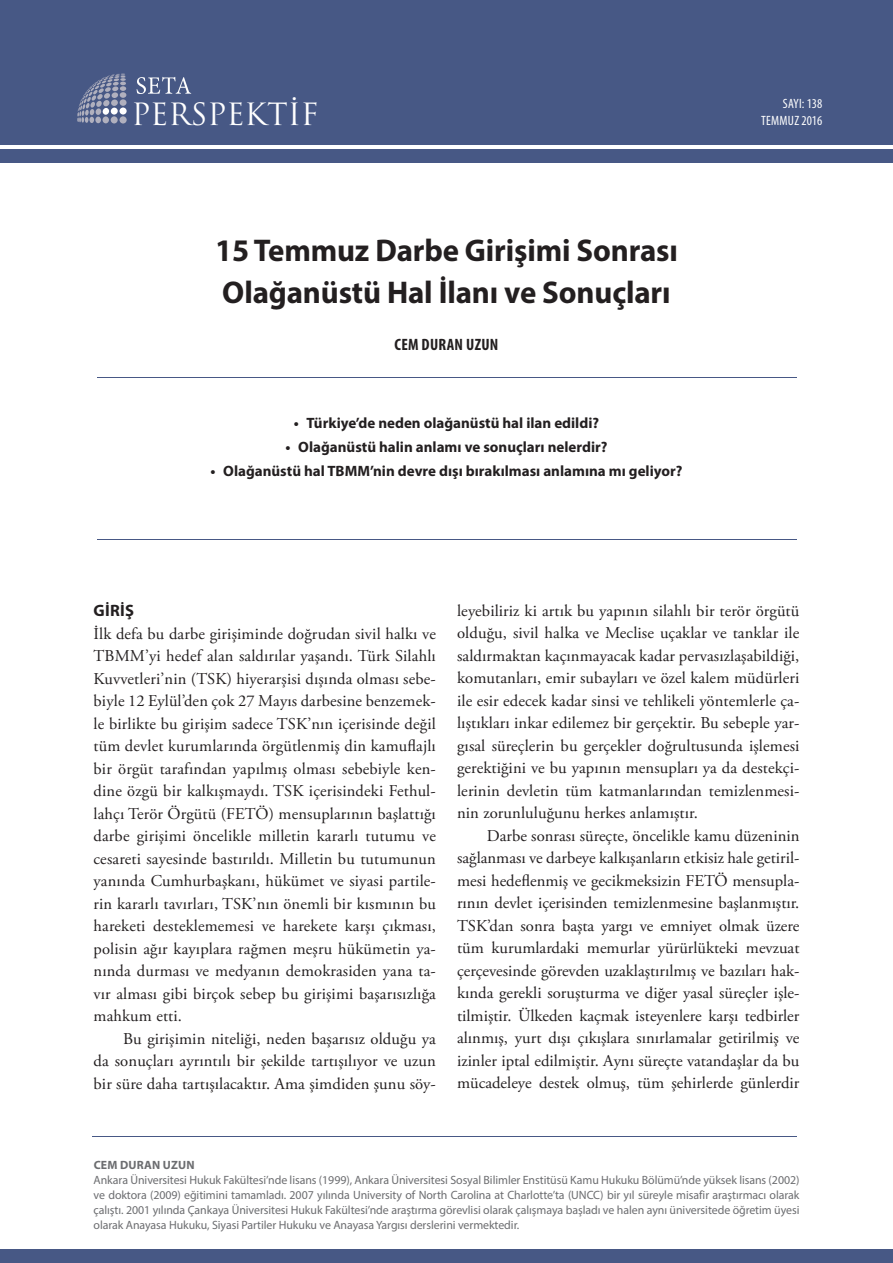
<style>
.page{position:relative;width:893px;height:1263px;background:#fff}
.page>*{position:absolute;margin:0;border:0;box-sizing:border-box;transform-origin:0 0}
.t1{font:700 31.5px "Myriad Pro";letter-spacing:-.005em;color:#231f20}
.t2{font:29.85px "Trajan Pro";color:#fff}
.metin{font:16.5px/22.5px "Adobe Garamond Pro";letter-spacing:.005em;color:#231f20;text-align:justify}
.t3{font:700 condensed 16.5px "Myriad Pro";letter-spacing:.02em;color:#231f20}
.baslik1{font:700 16.5px "Myriad Pro";letter-spacing:.02em;color:#231f20}
.t4{font:700 15px "Myriad Pro";color:#231f20}
.t5{font:condensed 13.5px "Myriad Pro";letter-spacing:.02em;color:#fff}
.t6{font:12px/15px "Myriad Pro";letter-spacing:-.005em;color:#6c6d70;text-align:justify}
.t7{font:700 12px "Myriad Pro";letter-spacing:.015em;color:#6c6d70}
</style>
<div class="page">
<div style="left:0;top:0;width:893px;height:145px;background:#475885"></div>
<div style="left:0;top:149px;width:893px;height:13px;background:#475885"></div>
<div style="left:0;top:1249px;width:893px;height:14px;background:#475885"></div>
<svg style="left:77px;top:74px;width:49px;height:49px"></svg>
<div style="left:120px;top:99px;width:7px;height:7px;background:#b0b0be;border-radius:50%"></div>
<div style="left:119px;top:108px;width:8px;height:7px;background:#fff;border-radius:50%"></div>
<div style="left:119px;top:116px;width:8px;height:8px;background:#b0b0be;border-radius:50%"></div>
<svg style="left:137px;top:77px;width:54px;height:17px"></svg>
<hr style="left:97px;top:377px;width:699px;height:1px;background:#475885">
<hr style="left:97px;top:539px;width:699px;height:1px;background:#475885">
<hr style="left:92px;top:1136px;width:704px;height:1px;background:#475885">
<p class="t2" style="left:131px;top:95px;width:189px">PERSPEKTİF</p>
<p class="t5" style="left:783px;top:96px;width:41px">SAYI: 138</p>
<p class="t5" style="left:761px;top:112px;width:63px">TEMMUZ 2016</p>
<p class="t1" style="left:215px;top:230px;width:464px">15 Temmuz Darbe Girişimi Sonrası</p>
<p class="t1" style="left:222px;top:272px;width:450px">Olağanüstü Hal İlanı ve Sonuçları</p>
<p class="t3" style="left:394px;top:335px;width:105px">CEM DURAN UZUN</p>
<p class="t4" style="left:294px;top:413px;width:307px">• Türkiye’de neden olağanüstü hal ilan edildi?</p>
<p class="t4" style="left:285px;top:437px;width:323px">• Olağanüstü halin anlamı ve sonuçları nelerdir?</p>
<p class="t4" style="left:210px;top:461px;width:473px">• Olağanüstü hal TBMM’nin devre dışı bırakılması anlamına mı geliyor?</p>
<p class="baslik1" style="left:94px;top:600px;width:42px">GİRİŞ</p>
<p class="metin" style="left:94px;top:623px;width:344px">İlk defa bu darbe girişiminde doğrudan sivil halkı ve TBMM’yi hedef alan saldırılar yaşandı. Türk Silahlı Kuvvetleri’nin (TSK) hiyerarşisi dışında olması sebe&shy;biyle 12 Eylül’den çok 27 Mayıs darbesine benzemek&shy;le birlikte bu girişim sadece TSK’nın içerisinde değil tüm devlet kurumlarında örgütlenmiş din kamuflajlı bir örgüt tarafından yapılmış olması sebebiyle ken&shy;dine özgü bir kalkışmaydı. TSK içerisindeki Fethul&shy;lahçı Terör Örgütü (FETÖ) mensuplarının başlattığı darbe girişimi öncelikle milletin kararlı tutumu ve cesareti sayesinde bastırıldı. Milletin bu tutumunun yanında Cumhurbaşkanı, hükümet ve siyasi partile&shy;rin kararlı tavırları, TSK’nın önemli bir kısmının bu hareketi desteklememesi ve harekete karşı çıkması, polisin ağır kayıplara rağmen meşru hükümetin ya&shy;nında durması ve medyanın demokrasiden yana ta&shy;vır alması gibi birçok sebep bu girişimi başarısızlığa mahkum etti.</p>
<p class="metin" style="left:94px;top:1028px;width:344px;text-indent:30px">Bu girişimin niteliği, neden başarısız olduğu ya da sonuçları ayrıntılı bir şekilde tartışılıyor ve uzun bir süre daha tartışılacaktır. Ama şimdiden şunu söy-</p>
<p class="metin" style="left:457px;top:600px;width:344px">leyebiliriz ki artık bu yapının silahlı bir terör örgütü olduğu, sivil halka ve Meclise uçaklar ve tanklar ile saldırmaktan kaçınmayacak kadar pervasızlaşabildiği, komutanları, emir subayları ve özel kalem müdürleri ile esir edecek kadar sinsi ve tehlikeli yöntemlerle ça&shy;lıştıkları inkar edilemez bir gerçektir. Bu sebeple yar&shy;gısal süreçlerin bu gerçekler doğrultusunda işlemesi gerektiğini ve bu yapının mensupları ya da destekçi&shy;lerinin devletin tüm katmanlarından temizlenmesi&shy;nin zorunluluğunu herkes anlamıştır.</p>
<p class="metin" style="left:457px;top:825px;width:344px;text-indent:30px">Darbe sonrası süreçte, öncelikle kamu düzeninin sağlanması ve darbeye kalkışanların etkisiz hale getiril&shy;mesi hedeflenmiş ve gecikmeksizin FETÖ mensupla&shy;rının devlet içerisinden temizlenmesine başlanmıştır.<br>TSK’dan sonra başta yargı ve emniyet olmak üzere tüm kurumlardaki memurlar yürürlükteki mevzuat çerçevesinde görevden uzaklaştırılmış ve bazıları hak&shy;kında gerekli soruşturma ve diğer yasal süreçler işle&shy;tilmiştir. Ülkeden kaçmak isteyenlere karşı tedbirler alınmış, yurt dışı çıkışlara sınırlamalar getirilmiş ve izinler iptal edilmiştir. Aynı süreçte vatandaşlar da bu mücadeleye destek olmuş, tüm şehirlerde günlerdir</p>
<p class="t7" style="left:94px;top:1157px;width:102px">CEM DURAN UZUN</p>
<p class="t6" style="left:94px;top:1173px;width:707px">Ankara Üniversitesi Hukuk Fakültesi’nde lisans (1999), Ankara Üniversitesi Sosyal Bilimler Enstitüsü Kamu Hukuku Bölümü’nde yüksek lisans (2002) ve doktora (2009) eğitimini tamamladı. 2007 yılında University of North Carolina at Charlotte’ta (UNCC) bir yıl süreyle misafir araştırmacı olarak çalıştı. 2001 yılında Çankaya Üniversitesi Hukuk Fakültesi’nde araştırma görevlisi olarak çalışmaya başladı ve halen aynı üniversitede öğretim üyesi olarak Anayasa Hukuku, Siyasi Partiler Hukuku ve Anayasa Yargısı derslerini vermektedir.</p>
</div>
